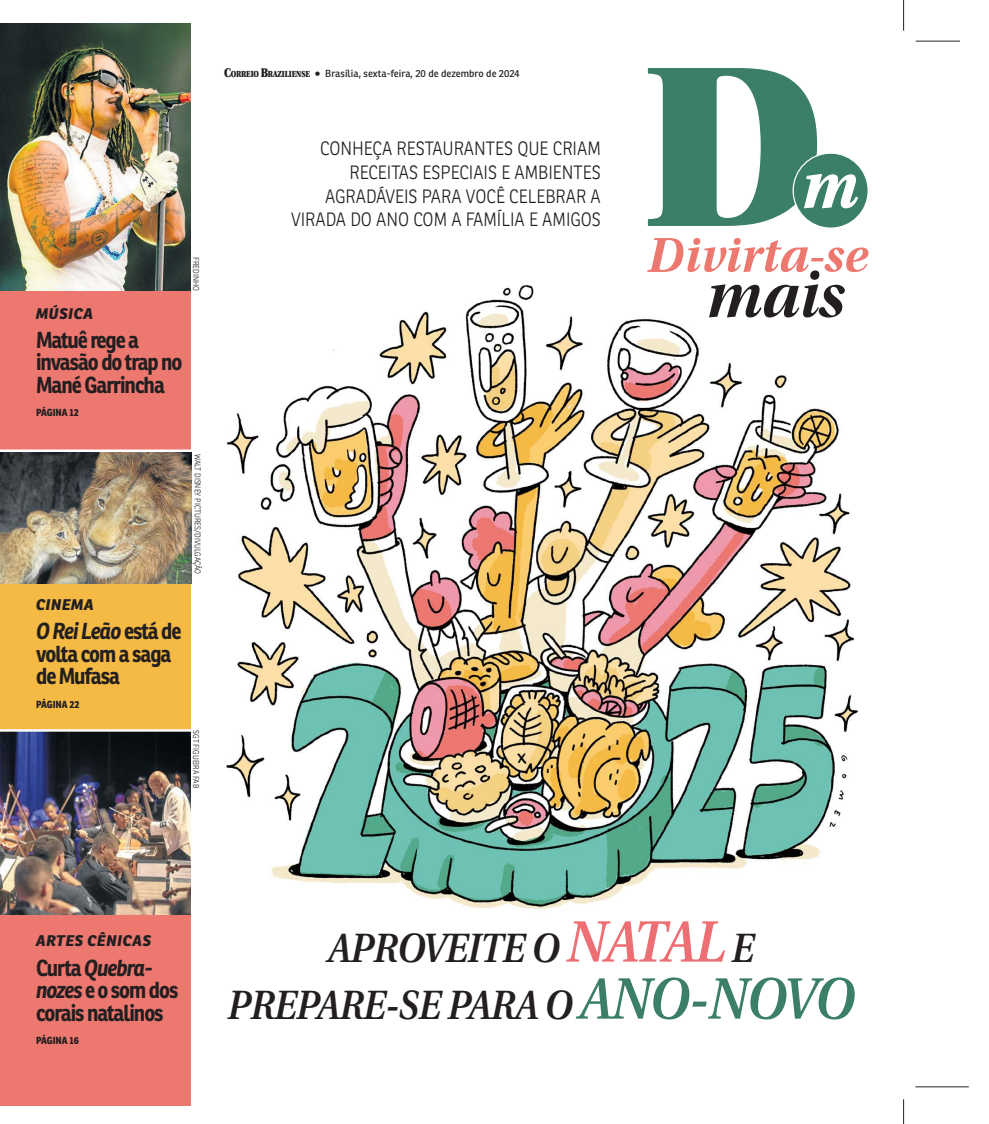
<style>
.page{position:relative;width:989px;height:1124px;background:#fff}
.page>*{position:absolute;margin:0;border:0;box-sizing:border-box;transform-origin:0 0}
.t1{font:italic 600 40.75px/57px "Utopia";letter-spacing:-.015em;color:#231f20;text-align:center;scale:.9 1}
.t2{font:700 22.5px/22.5px "Ronnia";letter-spacing:-.05em;color:#231f20;scale:.9 1}
.t3{font:300 18.75px/23.8px "Ronnia";color:#231f20;text-align:right;scale:.9 1}
.t4{font:italic 800 15px "Ronnia";letter-spacing:.035em;color:#231f20}
.t5{font:10px "Ronnia";letter-spacing:.005em;color:#231f20}
.t6{font:800 10px "Ronnia";color:#231f20;scale:.9 1}
.t7{font:300 8.12px "Ronnia";color:#231f20;scale:.9 1}
.s1{font-family:"Utopia";font-weight:900;font-size:12.5px}
.s2{font-family:"Utopia";font-weight:900;font-size:8.75px}
.s3{font-style:italic}
.s4{font-size:58.12px;color:#ee6f73}
.s5{font-size:58.12px;color:#3b7f68}
</style>
<div class="page">
<img style="left:226px;top:23px;width:690px;height:1082px">
<div style="left:0;top:361px;width:191px;height:381px;background:#f4ba44"></div>
<div style="left:0;top:729px;width:191px;height:376px;background:#ed7870"></div>
<div style="left:0;top:291px;width:191px;height:161px;background:#ed7870"></div>
<img style="left:0;top:452px;width:191px;height:131px">
<hr style="left:915px;top:41px;width:45px;height:1px;background:#231f20">
<hr style="left:915px;top:1086px;width:53px;height:1px;background:#231f20">
<svg style="left:903px;top:1099px;width:1px;height:24px"></svg>
<hr style="left:903px;top:0;width:1px;height:31px;background:#231f20">
<hr style="left:0;top:449px;width:195px;height:3px;background:#fff">
<img style="left:0;top:23px;width:191px;height:268px">
<img style="left:0;top:731px;width:191px;height:183px">
<svg style="left:647px;top:238px;width:221px;height:34px"></svg>
<div style="left:793px;top:153px;width:75px;height:75px;background:#3b7f68;border-radius:50%"></div>
<svg style="left:646px;top:66px;width:213px;height:162px"></svg>
<div style="left:810px;top:270px;width:9px;height:10px;background:#231f20;border-radius:50%"></div>
<svg style="left:709px;top:284px;width:136px;height:33px"></svg>
<hr style="left:0;top:729px;width:193px;height:2px;background:#fff">
<p class="t5" style="left:224px;top:69px;width:297px"><span class="s1">C</span><span class="s2">ORREIO</span> <span class="s1">B</span><span class="s2">RAZILIENSE</span> <span class="s1">•</span> Brasília, sexta-feira, 20 de dezembro de 2024</p>
<p class="t4" style="left:36px;top:304px;width:59px">MÚSICA</p>
<p class="t2" style="left:36px;top:330px;width:164px">Matuê rege a invasão do trap no<br>Mané Garrincha</p>
<p class="t6" style="left:36px;top:406px;width:49px">PÁGINA 12</p>
<p class="t7" style="left:200px;top:257px;width:39px;rotate:90deg">FREDINHO</p>
<p class="t4" style="left:36px;top:596px;width:59px">CINEMA</p>
<p class="t2" style="left:36px;top:622px;width:163px"><span class="s3">O Rei Leão</span> está de volta com a saga de Mufasa</p>
<p class="t6" style="left:36px;top:698px;width:50px">PÁGINA 22</p>
<p class="t7" style="left:202px;top:454px;width:135px;rotate:90deg">WALT DISNEY PICTURES/DIVULGAÇÃO</p>
<p class="t7" style="left:200px;top:730px;width:66px;rotate:90deg">SGT FIGUEIRA FAB</p>
<p class="t3" style="left:291px;top:137px;width:346px">CONHEÇA RESTAURANTES QUE CRIAM<br>RECEITAS ESPECIAIS E AMBIENTES<br>AGRADÁVEIS PARA VOCÊ CELEBRAR A<br>VIRADA DO ANO COM A FAMÍLIA E AMIGOS</p>
<p class="t4" style="left:36px;top:932px;width:117px">ARTES CÊNICAS</p>
<p class="t2" style="left:36px;top:957px;width:159px">Curta <span class="s3">Quebra&shy;nozes</span> e o som dos corais natalinos</p>
<p class="t6" style="left:36px;top:1034px;width:49px">PÁGINA 16</p>
<h1 class="t1" style="left:227px;top:918px;width:698px">APROVEITE O <span class="s4">NATAL</span> E<br>PREPARE-SE PARA O <span class="s5">ANO-NOVO</span></h1>
</div>
